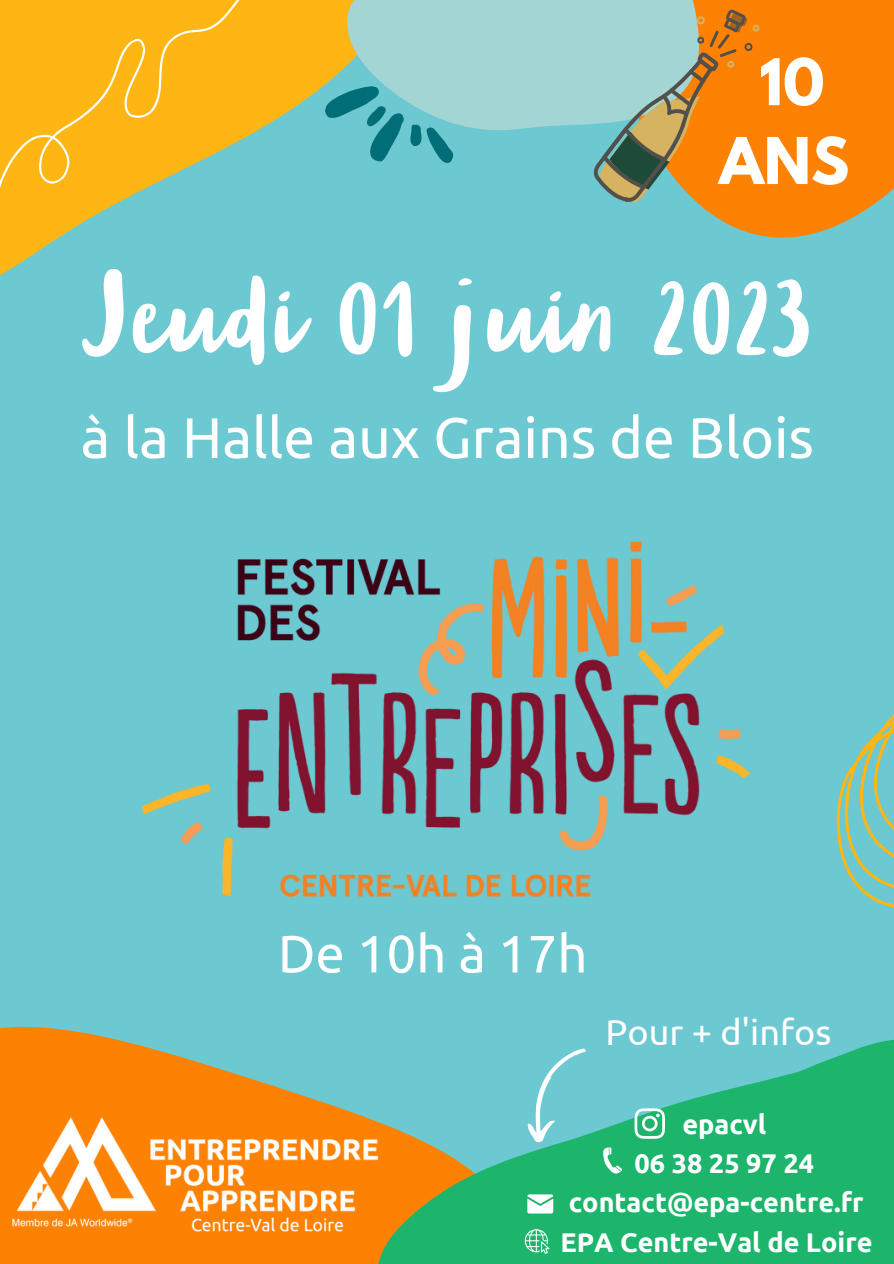
<style>
.page{position:relative;width:894px;height:1264px;background:#fff}
.page>*{position:absolute;margin:0;border:0;box-sizing:border-box;transform-origin:0 0}
.t1{font:90px "Blog Script W00";color:#fff}
.t2{font:57px "Ubuntu";color:#fff}
.t3{font:700 57px/78.8px "League Spartan";color:#fff;text-align:center}
.t4{font:52.5px "Ubuntu";color:#fff}
.t5{font:36px "Ubuntu";color:#fff}
.t6{font:700 27px/38.7px "Ubuntu";color:#fff;text-align:center}
</style>
<div class="page">
<div style="left:0;top:0;width:893px;height:1263px;background:#6cc8d1"></div>
<img style="left:141px;top:541px;width:610px;height:328px">
<svg style="left:0;top:869px;width:591px;height:214px"></svg>
<svg style="left:334px;top:1000px;width:559px;height:263px;fill:#1db46c"></svg>
<svg style="left:830px;top:715px;width:63px;height:393px"></svg>
<svg style="left:631px;top:0;width:262px;height:238px;background:#e88b20"></svg>
<svg style="left:0;top:0;width:454px;height:276px"></svg>
<svg style="left:346px;top:0;width:356px;height:131px;background:#98cfcf"></svg>
<svg style="left:0;top:0;width:334px;height:213px;fill:#fdb614"></svg>
<img style="left:0;top:1083px;width:432px;height:180px">
<svg style="left:593px;top:10px;width:166px;height:192px;background:#ba9e64"></svg>
<svg style="left:634px;top:1108px;width:30px;height:30px"></svg>
<svg style="left:603px;top:1147px;width:19px;height:27px"></svg>
<svg style="left:524px;top:1229px;width:25px;height:24px"></svg>
<svg style="left:519px;top:1038px;width:67px;height:108px"></svg>
<svg style="left:527px;top:1194px;width:26px;height:19px"></svg>
<h2 class="t3" style="left:718px;top:50px;width:132px">10<br>ANS</h2>
<h1 class="t1" style="left:80px;top:265px;width:735px">Jeudi 01 juin 2023</h1>
<h2 class="t2" style="left:80px;top:405px;width:734px">à la Halle aux Grains de Blois</h2>
<h3 class="t4" style="left:278px;top:923px;width:311px">De 10h à 17h</h3>
<h3 class="t5" style="left:605px;top:1011px;width:227px">Pour + d'infos</h3>
<p class="t6" style="left:634px;top:1104px;width:181px">epacvl<br>06 38 25 97 24</p>
<p class="t6" style="left:568px;top:1182px;width:296px">contact@epa-centre.fr</p>
<p class="t6" style="left:560px;top:1222px;width:314px">EPA Centre-Val de Loire</p>
</div>
